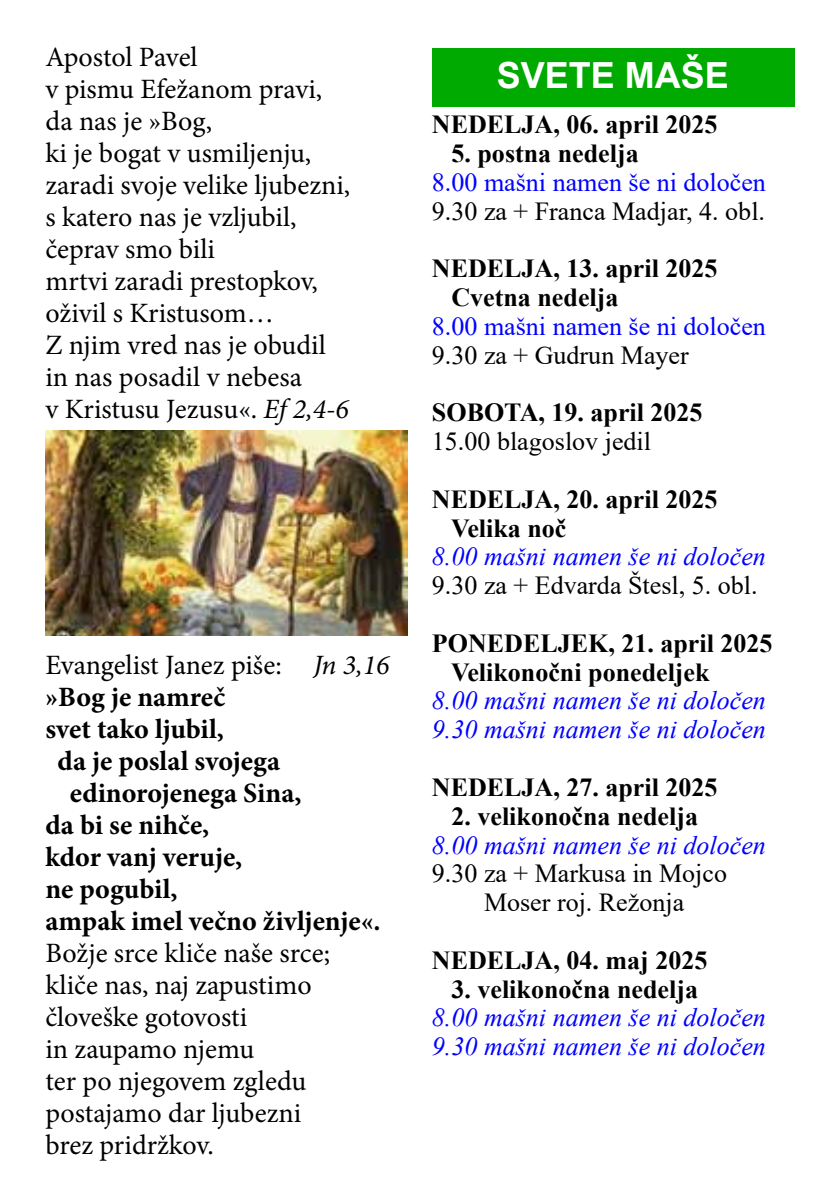
<style>
.page{position:relative;width:840px;height:1191px;background:#fff}
.page>*{position:absolute;margin:0;border:0;box-sizing:border-box;transform-origin:0 0}
.t1{font:700 36px "Arial";color:#fff}
.t2{font:28px/32px "Minion Pro";letter-spacing:-.005em;color:#000}
.t3{font:700 28px "Minion Pro";color:#000}
.t4{font:700 26px/28.8px "Times New Roman";color:#000}
.t5{font:italic 26px/28.8px "Times New Roman";color:#00f}
.t6{font:26px/28.8px "Times New Roman";color:#000;text-align:center}
.t7{font:26px "Times New Roman";color:#00f}
.s1{font-style:italic}
</style>
<div class="page">
<div style="left:432px;top:48px;width:362px;height:58px;background:#0a0"></div>
<img style="left:45px;top:431px;width:363px;height:205px">
<p class="t2" style="left:45px;top:41px;width:306px">Apostol Pavel<br>v pismu Efežanom pravi, da nas je »Bog,<br>ki je bogat v usmiljenju, zaradi svoje velike ljubezni, s katero nas je vzljubil, čeprav smo bili<br>mrtvi zaradi prestopkov, oživil s Kristusom…<br>Z njim vred nas je obudil in nas posadil v nebesa<br>v Kristusu Jezusu«. <span class="s1">Ef 2,4-6</span></p>
<p class="t2" style="left:45px;top:649px;width:345px">Evangelist Janez piše: <span class="s1">Jn 3,16</span></p>
<p class="t3" style="left:45px;top:677px;width:181px">»Bog je namreč</p>
<p class="t3" style="left:45px;top:709px;width:180px">svet tako ljubil,</p>
<p class="t3" style="left:58px;top:741px;width:224px">da je poslal svojega</p>
<p class="t3" style="left:70px;top:773px;width:233px">edinorojenega Sina,</p>
<p class="t3" style="left:45px;top:805px;width:165px">da bi se nihče,</p>
<p class="t3" style="left:45px;top:837px;width:198px">kdor vanj veruje,</p>
<p class="t3" style="left:45px;top:869px;width:133px">ne pogubil,</p>
<p class="t3" style="left:45px;top:901px;width:336px">ampak imel večno življenje«.</p>
<p class="t2" style="left:45px;top:937px;width:286px">Božje srce kliče naše srce; kliče nas, naj zapustimo človeške gotovosti<br>in zaupamo njemu<br>ter po njegovem zgledu postajamo dar ljubezni brez pridržkov.</p>
<p class="t1" style="left:496px;top:50px;width:234px">SVETE MAŠE</p>
<p class="t4" style="left:431px;top:109px;width:287px">NEDELJA, 06. april 2025</p>
<p class="t4" style="left:451px;top:138px;width:189px">5. postna nedelja</p>
<p class="t7" style="left:431px;top:164px;width:335px">8.00 mašni namen še ni določen</p>
<p class="t6" style="left:431px;top:196px;width:334px">9.30 za + Franca Madjar, 4. obl.</p>
<p class="t4" style="left:451px;top:253px;width:267px;text-indent:-20px">NEDELJA, 13. april 2025<br>Cvetna nedelja</p>
<p class="t7" style="left:431px;top:308px;width:335px">8.00 mašni namen še ni določen</p>
<p class="t6" style="left:431px;top:340px;width:258px">9.30 za + Gudrun Mayer</p>
<p class="t4" style="left:431px;top:397px;width:272px">SOBOTA, 19. april 2025</p>
<p class="t6" style="left:431px;top:426px;width:220px">15.00 blagoslov jedil</p>
<p class="t4" style="left:451px;top:484px;width:268px;text-indent:-19px">NEDELJA, 20. april 2025<br>Velika noč</p>
<p class="t5" style="left:431px;top:541px;width:335px">8.00 mašni namen še ni določen</p>
<p class="t6" style="left:431px;top:570px;width:327px">9.30 za + Edvarda Štesl, 5. obl.</p>
<p class="t4" style="left:451px;top:628px;width:323px;text-indent:-19px">PONEDELJEK, 21. april 2025<br>Velikonočni ponedeljek</p>
<p class="t5" style="left:431px;top:685px;width:335px">8.00 mašni namen še ni določen<br>9.30 mašni namen še ni določen</p>
<p class="t4" style="left:431px;top:772px;width:287px">NEDELJA, 27. april 2025</p>
<p class="t4" style="left:451px;top:801px;width:248px">2. velikonočna nedelja</p>
<p class="t5" style="left:431px;top:829px;width:335px">8.00 mašni namen še ni določen</p>
<p class="t6" style="left:431px;top:858px;width:296px">9.30 za + Markusa in Mojco<br>Moser roj. Režonja</p>
<p class="t4" style="left:431px;top:945px;width:277px">NEDELJA, 04. maj 2025</p>
<p class="t4" style="left:451px;top:973px;width:248px">3. velikonočna nedelja</p>
<p class="t5" style="left:431px;top:1002px;width:335px">8.00 mašni namen še ni določen<br>9.30 mašni namen še ni določen</p>
</div>
